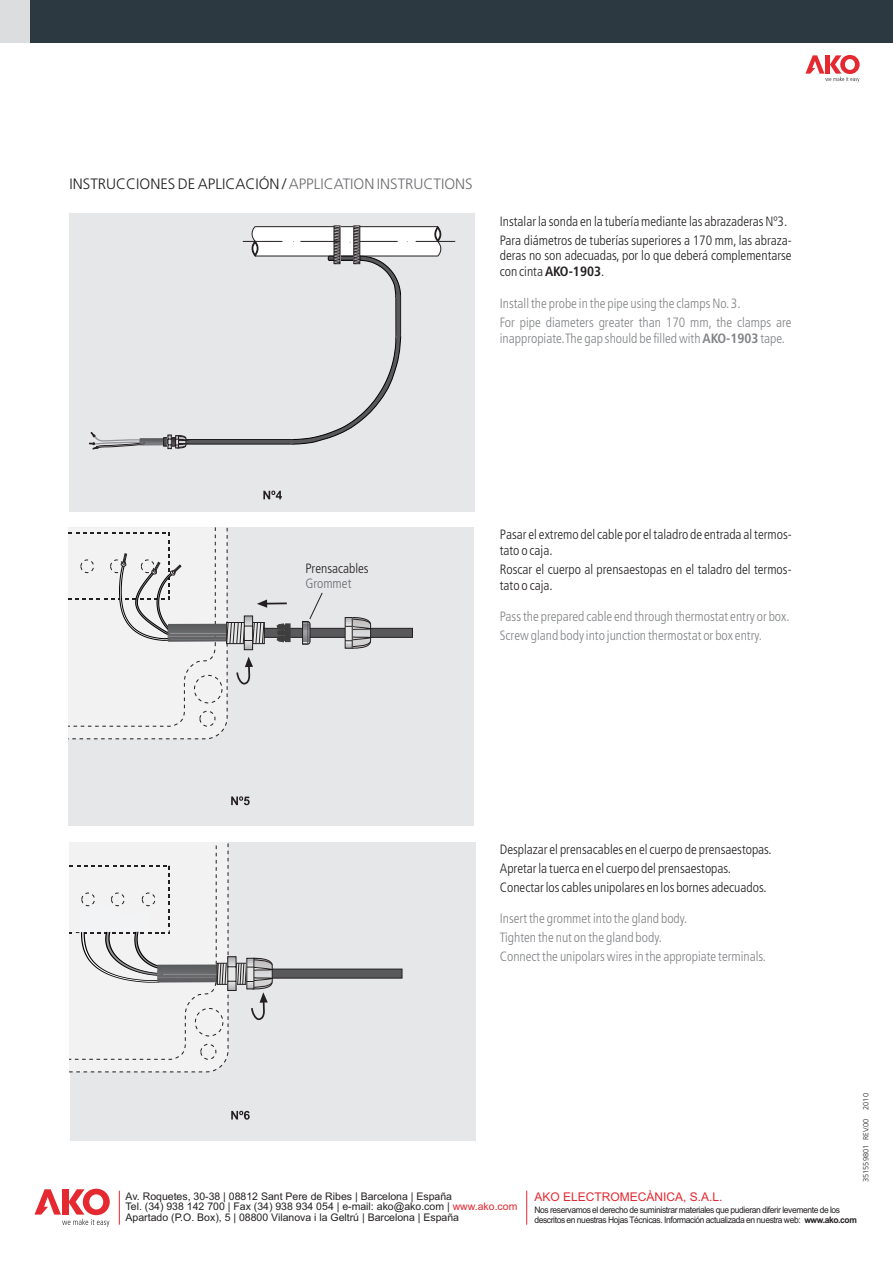
<style>
.page{position:relative;width:893px;height:1263px;background:#fff}
.page>*{position:absolute;margin:0;border:0;box-sizing:border-box;transform-origin:0 0}
.t1{font:300 15px "Frutiger 45";color:#231f20}
.t2{font:300 condensed 13.5px/18.9px "Frutiger 47";color:#231f20}
.t3{font:300 condensed 13.5px/18.9px "Frutiger 47";color:#808285}
.t4{font:300 condensed 13.5px "Frutiger 47";color:#6c6d70}
.t5{font:12px "Arial";color:#e42931}
.t6{font:10.5px/10.5px "Arial";color:#231f20}
.t7{font:9px/10.1px "Arial";letter-spacing:-.045em;color:#231f20;scale:.94 1}
.t8{font:300 7.5px "Frutiger 45";color:#241f21}
.s1{color:#6c6d70}
.s2{font-family:"Frutiger 67";font-weight:700}
.s3{color:#e42931}
.s4{font-weight:700}
</style>
<div class="page">
<svg style="left:805px;top:55px;width:55px;height:27px"></svg>
<div style="left:30px;top:0;width:863px;height:43px;background:#2c3940"></div>
<div style="left:0;top:0;width:30px;height:43px;background:#dcdddf"></div>
<svg style="left:34px;top:1189px;width:76px;height:38px"></svg>
<hr style="left:119px;top:1191px;width:1px;height:34px;background:#e42931">
<hr style="left:526px;top:1191px;width:1px;height:34px;background:#e42931">
<div style="left:70px;top:213px;width:405px;height:299px;background:#e6e7e9"></div>
<svg style="left:186px;top:439px;width:43px;height:5px"></svg>
<svg style="left:263px;top:491px;width:19px;height:8px"></svg>
<div style="left:70px;top:842px;width:406px;height:298px;background:#e6e7e9"></div>
<svg style="left:231px;top:1111px;width:19px;height:9px"></svg>
<svg style="left:70px;top:842px;width:333px;height:230px"></svg>
<div style="left:81px;top:892px;width:14px;height:14px;background:#f2f2f2;border:1px dashed #241f21;border-radius:50%"></div>
<div style="left:68px;top:527px;width:406px;height:299px;background:#e6e7e9"></div>
<svg style="left:231px;top:796px;width:19px;height:9px"></svg>
<svg style="left:68px;top:527px;width:345px;height:212px"></svg>
<svg style="left:89px;top:432px;width:97px;height:17px"></svg>
<svg style="left:229px;top:226px;width:226px;height:218px"></svg>
<p class="t1" style="left:70px;top:178px;width:405px">INSTRUCCIONES DE APLICACIÓN / <span class="s1">APPLICATION INSTRUCTIONS</span></p>
<p class="t2" style="left:500px;top:213px;width:293px">Instalar la sonda en la tubería mediante las abrazaderas Nº3.<br>Para diámetros de tuberías superiores a 170 mm, las abraza-</p>
<p class="t2" style="left:500px;top:249px;width:293px;line-height:16px">deras no son adecuadas, por lo que deberá complementarse con cinta <span class="s2">AKO-1903</span>.</p>
<p class="t3" style="left:500px;top:295px;width:293px">Install the probe in the pipe using the clamps No.3.<br>For pipe diameters greater than 170 mm, the clamps are</p>
<p class="t3" style="left:500px;top:330px;width:287px">inappropiate.The gap should be filled with <span class="s2">AKO-1903</span> tape.</p>
<p class="t2" style="left:305px;top:559px;width:65px">Prensacables</p>
<p class="t4" style="left:305px;top:578px;width:48px">Grommet</p>
<p class="t2" style="left:500px;top:528px;width:293px;line-height:15.8px">Pasar el extremo del cable por el taladro de entrada al termos&shy;tato o caja.</p>
<p class="t2" style="left:500px;top:562px;width:293px;line-height:15.8px">Roscar el cuerpo al prensaestopas en el taladro del termos&shy;tato o caja.</p>
<p class="t3" style="left:500px;top:608px;width:291px">Pass the prepared cable end through thermostat entry or box.<br>Screw gland body into junction thermostat or box entry.</p>
<p class="t2" style="left:500px;top:841px;width:273px">Desplazar el prensacables en el cuerpo de prensaestopas.<br>Apretar la tuerca en el cuerpo del prensaestopas.<br>Conectar los cables unipolares en los bornes adecuados.</p>
<p class="t3" style="left:500px;top:910px;width:268px">Insert the grommet into the gland body.<br>Tighten the nut on the gland body.<br>Connect the unipolars wires in the appropiate terminals.</p>
<p class="t8" style="left:863px;top:1182px;width:91px;rotate:-90deg">351559801 REV.00 2010</p>
<p class="t6" style="left:126px;top:1192px;width:393px">Av. Roquetes, 30-38 | 08812 Sant Pere de Ribes | Barcelona | España<br>Tel. (34) 938 142 700 | Fax (34) 938 934 054 | e-mail: ako@ako.com | <span class="s3">www.ako.com<br></span>Apartado (P.O. Box), 5 | 08800 Vilanova i la Geltrú | Barcelona | España</p>
<p class="t5" style="left:534px;top:1193px;width:190px">AKO ELECTROMECÀNICA, S.A.L.</p>
<p class="t7" style="left:534px;top:1205px;width:345px">Nos reservamos el derecho de suministrar materiales que pudieran diferir levemente de los descritos en nuestras Hojas Técnicas. Información actualizada en nuestra web: <span class="s4">www.ako.com</span></p>
</div>
